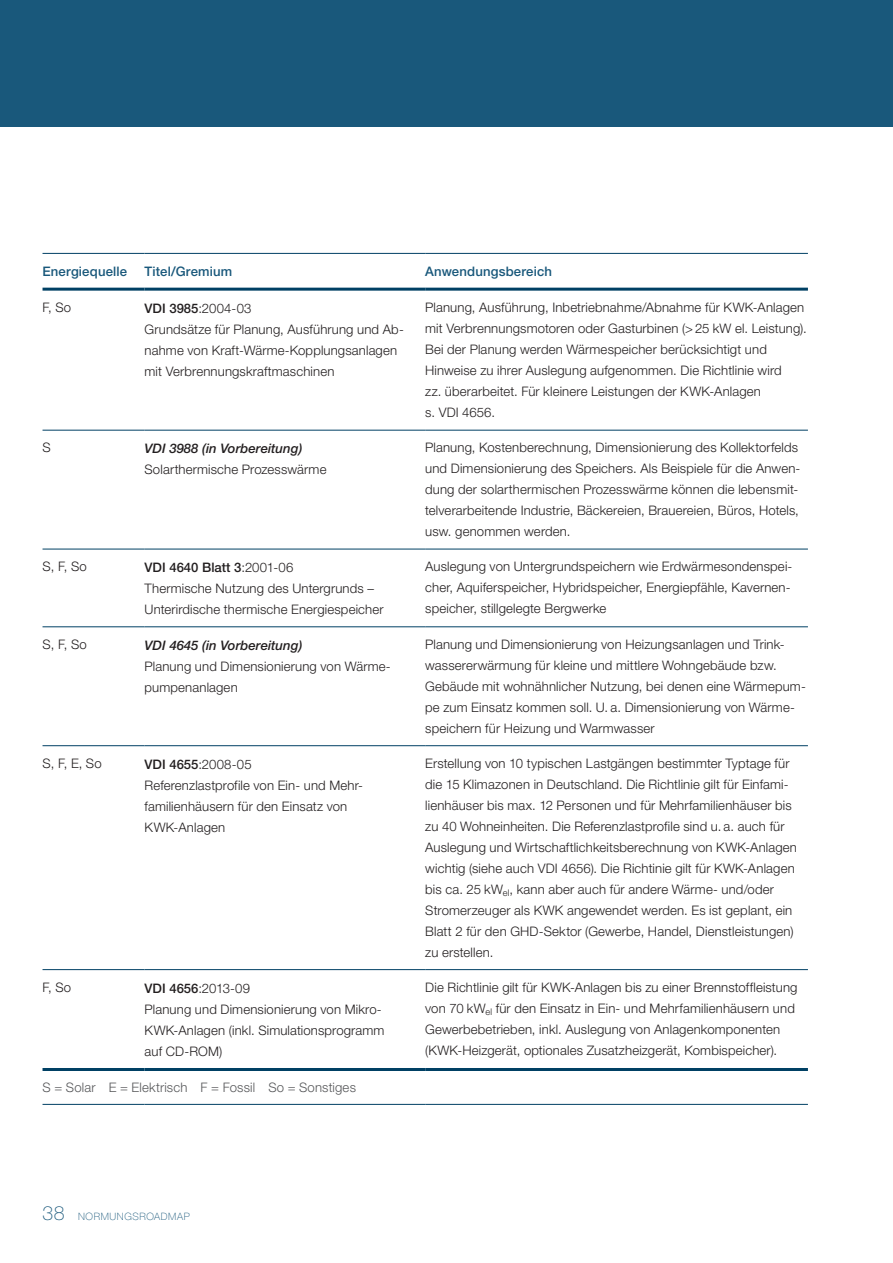
<style>
.page{position:relative;width:893px;height:1263px;background:#fff}
.page>*{position:absolute;margin:0;border:0;box-sizing:border-box;transform-origin:0 0}
.Tabelle_Copy{font:300 13.2px/21px "Helvetica Neue LT Pro";letter-spacing:.01em;color:#231f20}
.Tabellenkopf{font:500 13.2px "Helvetica Neue";letter-spacing:.015em;color:#19587b}
.Tabellenkopf-2{font:300 13.2px "Helvetica Neue LT Pro";letter-spacing:.01em;color:#57585a}
.t1{font:100 10.2px "Helvetica Neue LT Pro";letter-spacing:.065em;color:#19587b}
.s1{font-family:"Helvetica Neue";font-weight:500}
.s2{font-family:"Helvetica Neue";font-weight:500;font-style:italic}
.s3{font-family:"Helvetica Neue";font-size:19.5px}
</style>
<div class="page">
<div style="left:0;top:0;width:893px;height:126px;background:#19587b"></div>
<hr style="left:43px;top:430px;width:102px;height:1px;background:#004064">
<hr style="left:145px;top:430px;width:280px;height:1px;background:#004064">
<hr style="left:425px;top:430px;width:383px;height:1px;background:#004064">
<hr style="left:43px;top:549px;width:102px;height:1px;background:#004064">
<hr style="left:145px;top:549px;width:280px;height:1px;background:#004064">
<hr style="left:425px;top:549px;width:383px;height:1px;background:#004064">
<hr style="left:43px;top:626px;width:102px;height:1px;background:#004064">
<hr style="left:145px;top:626px;width:280px;height:1px;background:#004064">
<hr style="left:425px;top:626px;width:383px;height:1px;background:#004064">
<hr style="left:43px;top:745px;width:102px;height:1px;background:#004064">
<hr style="left:145px;top:745px;width:280px;height:1px;background:#004064">
<hr style="left:425px;top:745px;width:383px;height:1px;background:#004064">
<hr style="left:43px;top:969px;width:102px;height:1px;background:#004064">
<hr style="left:145px;top:969px;width:280px;height:1px;background:#004064">
<hr style="left:425px;top:969px;width:383px;height:1px;background:#004064">
<hr style="left:43px;top:253px;width:102px;height:1px;background:#004064">
<hr style="left:145px;top:253px;width:280px;height:1px;background:#004064">
<hr style="left:425px;top:253px;width:383px;height:1px;background:#004064">
<hr style="left:43px;top:288px;width:102px;height:3px;background:#004064">
<hr style="left:145px;top:288px;width:280px;height:3px;background:#004064">
<hr style="left:425px;top:288px;width:383px;height:3px;background:#004064">
<hr style="left:43px;top:1104px;width:102px;height:1px;background:#004064">
<hr style="left:145px;top:1104px;width:280px;height:1px;background:#004064">
<hr style="left:425px;top:1104px;width:383px;height:1px;background:#004064">
<hr style="left:43px;top:1068px;width:102px;height:3px;background:#004064">
<hr style="left:145px;top:1068px;width:280px;height:3px;background:#004064">
<hr style="left:425px;top:1068px;width:383px;height:3px;background:#004064">
<p class="Tabellenkopf" style="left:43px;top:264px;width:86px">Energiequelle</p>
<p class="Tabellenkopf" style="left:145px;top:264px;width:89px">Titel/Gremium</p>
<p class="Tabellenkopf" style="left:425px;top:264px;width:128px">Anwendungsbereich</p>
<p class="Tabelle_Copy" style="left:43px;top:297px;width:30px">F, So</p>
<p class="Tabelle_Copy" style="left:145px;top:298px;width:261px"><span class="s1">VDI 3985</span>:2004-03<br>Grundsätze für Planung, Ausführung und Ab&shy;nahme von Kraft-Wärme-Kopplungsanlagen mit Verbrennungskraftmaschinen</p>
<p class="Tabelle_Copy" style="left:425px;top:297px;width:383px">Planung, Ausführung, Inbetriebnahme/Abnahme für KWK-Anlagen mit Verbrennungsmotoren oder Gasturbinen (&gt; 25 kW el. Leistung).<br>Bei der Planung werden Wärmespeicher berücksichtigt und Hinweise zu ihrer Auslegung aufgenommen. Die Richtlinie wird<br>zz. überarbeitet. Für kleinere Leistungen der KWK-Anlagen<br>s. VDI 4656.</p>
<p class="Tabelle_Copy" style="left:43px;top:437px;width:10px">S</p>
<p class="Tabelle_Copy" style="left:145px;top:438px;width:183px"><span class="s2">VDI 3988 (in Vorbereitung)<br></span>Solarthermische Prozesswärme</p>
<p class="Tabelle_Copy" style="left:425px;top:437px;width:377px">Planung, Kostenberechnung, Dimensionierung des Kollektorfelds und Dimensionierung des Speichers. Als Beispiele für die Anwen&shy;dung der solarthermischen Prozesswärme können die lebensmit&shy;telverarbeitende Industrie, Bäckereien, Brauereien, Büros, Hotels, usw. genommen werden.</p>
<p class="Tabelle_Copy" style="left:43px;top:556px;width:46px">S, F, So</p>
<p class="Tabelle_Copy" style="left:145px;top:557px;width:241px"><span class="s1">VDI 4640 Blatt 3</span>:2001-06<br>Thermische Nutzung des Untergrunds –<br>Unterirdische thermische Energiespeicher</p>
<p class="Tabelle_Copy" style="left:425px;top:556px;width:369px">Auslegung von Untergrundspeichern wie Erdwärmesondenspei&shy;cher, Aquiferspeicher, Hybridspeicher, Energiepfähle, Kavernen&shy;speicher, stillgelegte Bergwerke</p>
<p class="Tabelle_Copy" style="left:43px;top:633px;width:46px">S, F, So</p>
<p class="Tabelle_Copy" style="left:145px;top:634px;width:248px"><span class="s2">VDI 4645 (in Vorbereitung)<br></span>Planung und Dimensionierung von Wärme&shy;pumpenanlagen</p>
<p class="Tabelle_Copy" style="left:425px;top:633px;width:382px">Planung und Dimensionierung von Heizungsanlagen und Trink&shy;wassererwärmung für kleine und mittlere Wohngebäude bzw.<br>Gebäude mit wohnähnlicher Nutzung, bei denen eine Wärmepum&shy;pe zum Einsatz kommen soll. U. a. Dimensionierung von Wärme&shy;speichern für Heizung und Warmwasser</p>
<p class="Tabelle_Copy" style="left:43px;top:752px;width:61px">S, F, E, So</p>
<p class="Tabelle_Copy" style="left:145px;top:753px;width:218px"><span class="s1">VDI 4655</span>:2008-05<br>Referenzlastprofile von Ein- und Mehr&shy;familienhäusern für den Einsatz von<br>KWK-Anlagen</p>
<p class="Tabelle_Copy" style="left:425px;top:752px;width:373px">Erstellung von 10 typischen Lastgängen bestimmter Typtage für die 15 Klimazonen in Deutschland. Die Richtlinie gilt für Einfami&shy;lienhäuser bis max. 12 Personen und für Mehrfamilienhäuser bis zu 40 Wohneinheiten. Die Referenzlastprofile sind u. a. auch für Auslegung und Wirtschaftlichkeitsberechnung von KWK-Anlagen wichtig (siehe auch VDI 4656). Die Richtinie gilt für KWK-Anlagen bis ca. 25 kW<sub>el</sub>, kann aber auch für andere Wärme- und/oder Stromerzeuger als KWK angewendet werden. Es ist geplant, ein Blatt 2 für den GHD-Sektor (Gewerbe, Handel, Dienstleistungen) zu erstellen.</p>
<p class="Tabelle_Copy" style="left:43px;top:976px;width:30px">F, So</p>
<p class="Tabelle_Copy" style="left:145px;top:977px;width:241px"><span class="s1">VDI 4656</span>:2013-09<br>Planung und Dimensionierung von Mikro-<br>KWK-Anlagen (inkl. Simulationsprogramm auf CD-ROM)</p>
<p class="Tabelle_Copy" style="left:425px;top:976px;width:374px">Die Richtlinie gilt für KWK-Anlagen bis zu einer Brennstoffleistung von 70 kW<sub>el</sub> für den Einsatz in Ein- und Mehrfamilienhäusern und Gewerbebetrieben, inkl. Auslegung von Anlagenkomponenten (KWK-Heizgerät, optionales Zusatzheizgerät, Kombispeicher).</p>
<p class="Tabellenkopf-2" style="left:43px;top:1079px;width:315px">S = Solar E = Elektrisch F = Fossil So = Sonstiges</p>
<p class="t1" style="left:43px;top:1210px;width:149px"><span class="s3">38</span> NORMUNGSROADMAP</p>
</div>
